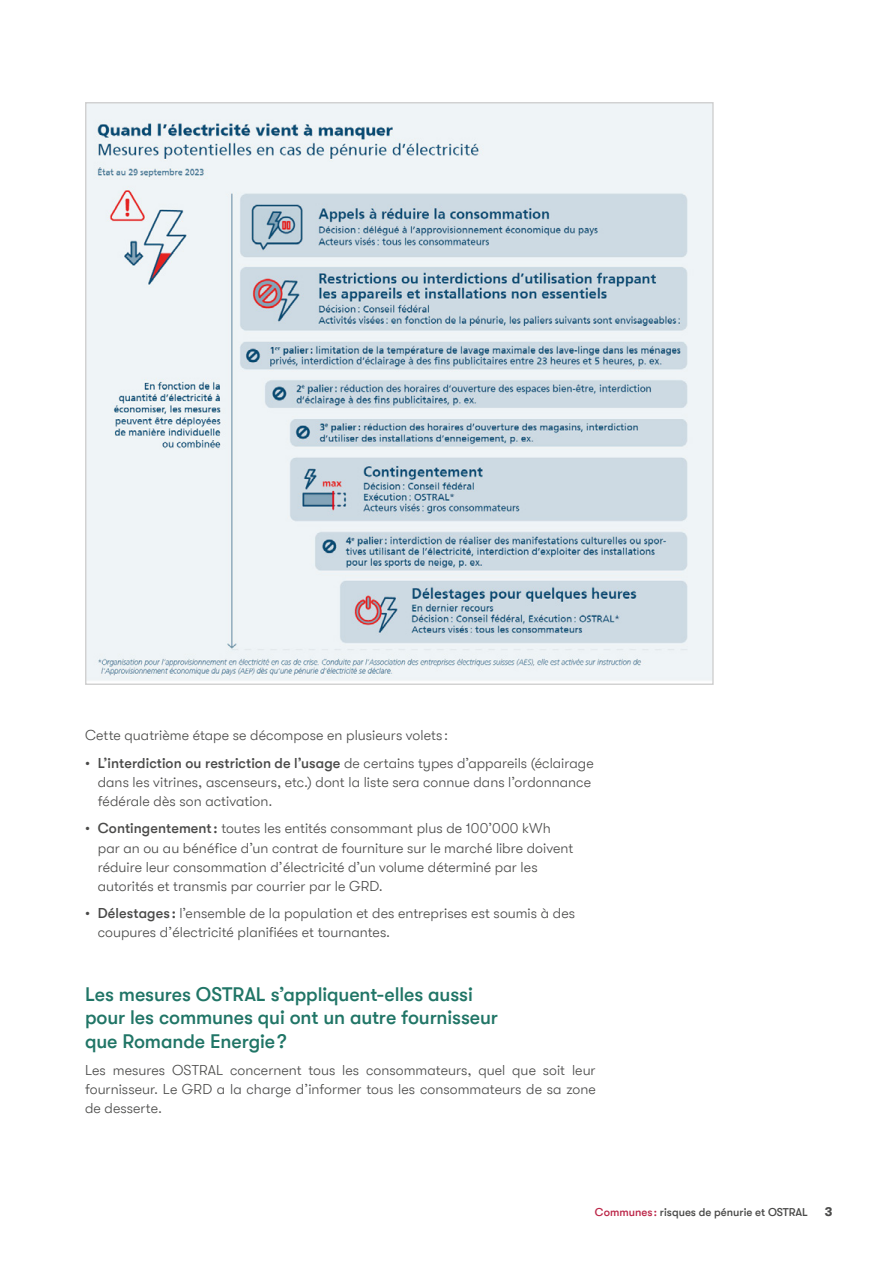
<style>
.page{position:relative;width:893px;height:1263px;background:#fff}
.page>*{position:absolute;margin:0;border:0;box-sizing:border-box;transform-origin:0 0}
.t1{font:500 19.5px/23.4px "GT Walsheim";letter-spacing:-.005em;color:#207566}
.t2{font:300 14.25px/19px "GT Walsheim";letter-spacing:.005em;color:#4a4a49}
.t3{font:700 12.75px "GT Walsheim";color:#4a4a49}
.t4{font:500 11.25px "GT Walsheim";color:#4a4a49}
.s1{font-weight:500}
.s2{color:#bc2749}
</style>
<div class="page">
<img style="left:87px;top:104px;width:625px;height:577px">
<p class="t2" style="left:85px;top:726px;width:365px">Cette quatrième étape se décompose en plusieurs volets :</p>
<p class="t2" style="left:98px;top:753px;width:497px;text-indent:-13px"><span class="s1">• L’interdiction ou restriction de l’usage</span> de certains types d’appareils (éclairage dans les vitrines, ascenseurs, etc.) dont la liste sera connue dans l’ordonnance fédérale dès son activation.</p>
<p class="t2" style="left:98px;top:819px;width:477px;text-indent:-13px"><span class="s1">• Contingentement :</span> toutes les entités consommant plus de 100’000 kWh par an ou au bénéfice d’un contrat de fourniture sur le marché libre doivent réduire leur consommation d’électricité d’un volume déterminé par les autorités et transmis par courrier par le GRD.</p>
<p class="t2" style="left:98px;top:904px;width:479px;text-indent:-13px"><span class="s1">• Délestages :</span> l’ensemble de la population et des entreprises est soumis à des coupures d’électricité planifiées et tournantes.</p>
<h1 class="t1" style="left:85px;top:983px;width:414px">Les mesures OSTRAL s’appliquent-elles aussi pour les communes qui ont un autre fournisseur que Romande Energie ?</h1>
<p class="t2" style="left:85px;top:1061px;width:512px;text-align:justify">Les mesures OSTRAL concernent tous les consommateurs, quel que soit leur fournisseur. Le GRD a la charge d’informer tous les consommateurs de sa zone de desserte.</p>
<p class="t4" style="left:595px;top:1206px;width:215px"><span class="s2">Communes :</span> risques de pénurie et OSTRAL</p>
<p class="t3" style="left:825px;top:1205px;width:9px">3</p>
</div>
